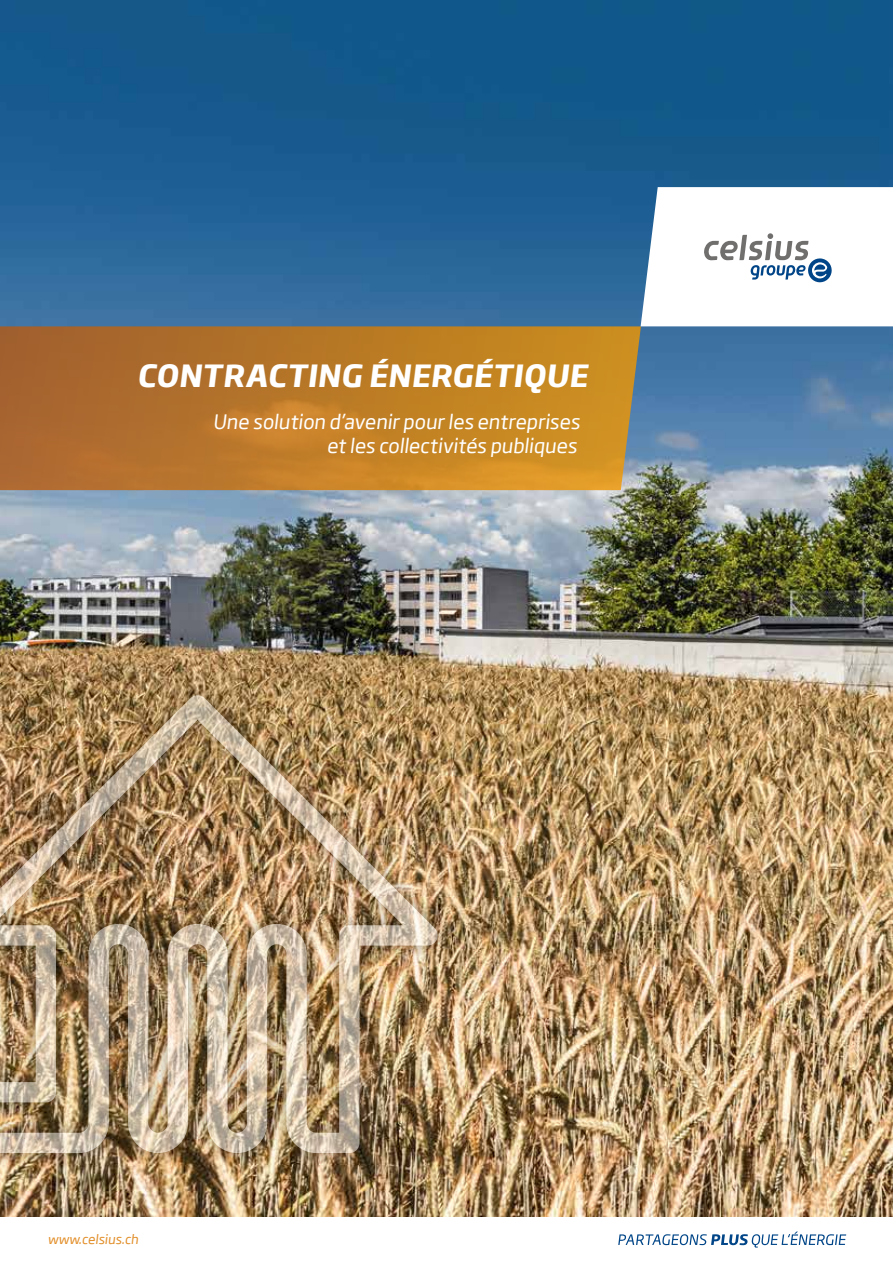
<style>
.page{position:relative;width:893px;height:1263px;background:#fff}
.page>*{position:absolute;margin:0;border:0;box-sizing:border-box;transform-origin:0 0}
.t1{font:700 30px "Soho Gothic Pro";color:#fff}
.t2{font:19.5px/24px "Soho Gothic Pro";color:#fff;text-align:right}
.t3{font:12.75px "Soho Gothic Pro";color:#e28f2a}
</style>
<div class="page">
<img style="left:0;top:0;width:893px;height:1216px">
<svg style="left:0;top:326px;width:641px;height:164px"></svg>
<svg style="left:641px;top:187px;width:252px;height:139px"></svg>
<svg style="left:618px;top:1231px;width:228px;height:16px"></svg>
<div style="left:0;top:680px;width:453px;height:489px;background:#000;opacity:.6"></div>
<img style="left:0;top:694px;width:438px;height:459px">
<h1 class="t1" style="left:137px;top:352px;width:457px">CONTRACTING ÉNERGÉTIQUE</h1>
<p class="t2" style="left:213px;top:409px;width:372px">Une solution d’avenir pour les entreprises et les collectivités publiques</p>
<p class="t3" style="left:48px;top:1229px;width:94px">www.celsius.ch</p>
</div>
